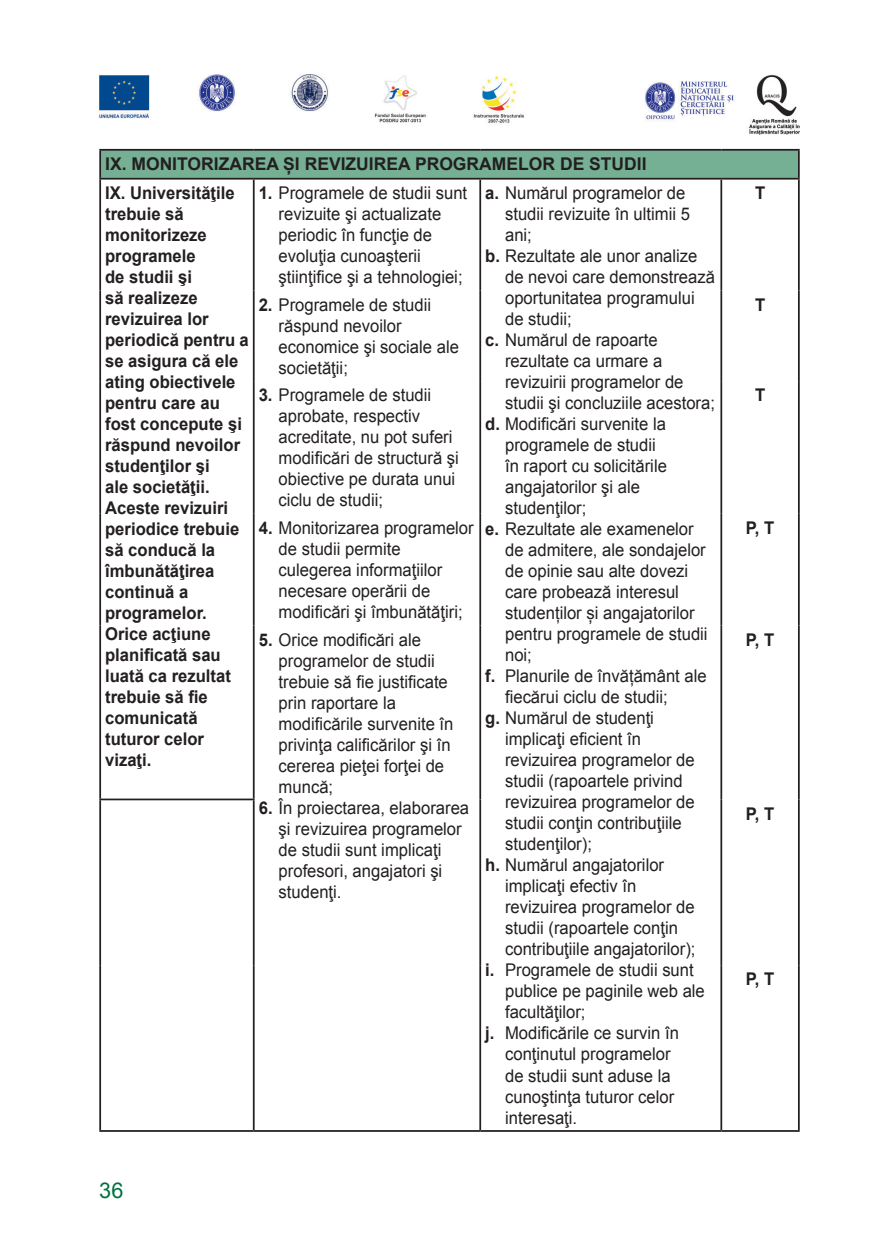
<style>
.page{position:relative;width:874px;height:1241px;background:#fff}
.page>*{position:absolute;margin:0;border:0;box-sizing:border-box;transform-origin:0 0}
.t1{font:21.7px "Arial";color:#00723e}
.t2{font:17.5px/21px "Arial";color:#231f20;scale:.95 1}
.t3{font:700 17.5px/21px "Arial";color:#231f20;scale:.95 1}
.t4{font:700 17.5px/28.9px "Arial";color:#231f20}
.s1{font-weight:700}
</style>
<div class="page">
<img style="left:99px;top:74px;width:700px;height:60px">
<div style="left:100px;top:150px;width:698px;height:29px;background:#76b094"></div>
<hr style="left:99px;top:149px;width:154px;height:2px;background:#231f20">
<hr style="left:99px;top:151px;width:2px;height:27px;background:#231f20">
<hr style="left:253px;top:149px;width:227px;height:2px;background:#231f20">
<hr style="left:480px;top:149px;width:241px;height:2px;background:#231f20">
<hr style="left:721px;top:149px;width:78px;height:2px;background:#231f20">
<hr style="left:797px;top:151px;width:2px;height:27px;background:#231f20">
<hr style="left:99px;top:178px;width:154px;height:1px;background:#231f20">
<hr style="left:99px;top:179px;width:2px;height:111px;background:#231f20">
<hr style="left:253px;top:178px;width:227px;height:1px;background:#231f20">
<hr style="left:253px;top:179px;width:1px;height:111px;background:#231f20">
<hr style="left:480px;top:178px;width:241px;height:1px;background:#231f20">
<hr style="left:479px;top:179px;width:2px;height:111px;background:#231f20">
<hr style="left:721px;top:178px;width:78px;height:1px;background:#231f20">
<hr style="left:720px;top:179px;width:1px;height:111px;background:#231f20">
<hr style="left:797px;top:179px;width:2px;height:111px;background:#231f20">
<hr style="left:99px;top:290px;width:2px;height:91px;background:#231f20">
<hr style="left:253px;top:290px;width:1px;height:91px;background:#231f20">
<hr style="left:479px;top:290px;width:2px;height:91px;background:#231f20">
<hr style="left:720px;top:290px;width:1px;height:91px;background:#231f20">
<hr style="left:797px;top:290px;width:2px;height:91px;background:#231f20">
<hr style="left:99px;top:381px;width:2px;height:132px;background:#231f20">
<hr style="left:253px;top:381px;width:1px;height:132px;background:#231f20">
<hr style="left:479px;top:381px;width:2px;height:132px;background:#231f20">
<hr style="left:720px;top:381px;width:1px;height:132px;background:#231f20">
<hr style="left:797px;top:381px;width:2px;height:132px;background:#231f20">
<hr style="left:99px;top:513px;width:2px;height:112px;background:#231f20">
<hr style="left:253px;top:513px;width:1px;height:112px;background:#231f20">
<hr style="left:479px;top:513px;width:2px;height:112px;background:#231f20">
<hr style="left:720px;top:513px;width:1px;height:112px;background:#231f20">
<hr style="left:797px;top:513px;width:2px;height:112px;background:#231f20">
<hr style="left:99px;top:625px;width:2px;height:173px;background:#231f20">
<hr style="left:253px;top:625px;width:1px;height:173px;background:#231f20">
<hr style="left:479px;top:625px;width:2px;height:174px;background:#231f20">
<hr style="left:720px;top:625px;width:1px;height:174px;background:#231f20">
<hr style="left:797px;top:625px;width:2px;height:174px;background:#231f20">
<hr style="left:99px;top:798px;width:155px;height:2px;background:#231f20">
<hr style="left:99px;top:800px;width:2px;height:165px;background:#231f20">
<hr style="left:253px;top:800px;width:1px;height:165px;background:#231f20">
<hr style="left:479px;top:799px;width:2px;height:166px;background:#231f20">
<hr style="left:720px;top:799px;width:1px;height:166px;background:#231f20">
<hr style="left:797px;top:799px;width:2px;height:166px;background:#231f20">
<hr style="left:99px;top:965px;width:2px;height:164px;background:#231f20">
<hr style="left:253px;top:965px;width:1px;height:164px;background:#231f20">
<hr style="left:479px;top:965px;width:2px;height:164px;background:#231f20">
<hr style="left:720px;top:965px;width:1px;height:164px;background:#231f20">
<hr style="left:797px;top:965px;width:2px;height:164px;background:#231f20">
<hr style="left:99px;top:1129px;width:154px;height:2px;background:#231f20">
<hr style="left:253px;top:1129px;width:227px;height:2px;background:#231f20">
<hr style="left:480px;top:1129px;width:241px;height:2px;background:#231f20">
<hr style="left:721px;top:1129px;width:78px;height:2px;background:#231f20">
<p class="t4" style="left:105px;top:150px;width:542px">IX. MONITORIZAREA ȘI REVIZUIREA PROGRAMELOR DE STUDII<br>IX. Universităţile</p>
<p class="t3" style="left:105px;top:204px;width:153px">trebuie să monitorizeze programele<br>de studii şi<br>să realizeze revizuirea lor periodică pentru a se asigura că ele ating obiectivele pentru care au fost concepute şi răspund nevoilor studenţilor şi<br>ale societăţii.<br>Aceste revizuiri periodice trebuie să conducă la îmbunătăţirea continuă a programelor.<br>Orice acţiune planificată sau luată ca rezultat trebuie să fie comunicată tuturor celor vizaţi.</p>
<p class="t2" style="left:278px;top:182px;width:200px;text-indent:-20px"><span class="s1">1.</span> Programele de studii sunt revizuite şi actualizate periodic în funcţie de evoluţia cunoaşterii ştiinţifice şi a tehnologiei;</p>
<p class="t2" style="left:485px;top:182px;width:212px"><span class="s1">a.</span> Numărul programelor de</p>
<p class="t3" style="left:754px;top:183px;width:12px">T</p>
<p class="t2" style="left:505px;top:203px;width:196px">studii revizuite în ultimii 5</p>
<p class="t2" style="left:505px;top:224px;width:30px">ani;</p>
<p class="t2" style="left:485px;top:245px;width:225px"><span class="s1">b.</span> Rezultate ale unor analize</p>
<p class="t2" style="left:505px;top:266px;width:222px">de nevoi care demonstrează</p>
<p class="t2" style="left:505px;top:287px;width:201px">oportunitatea programului</p>
<p class="t2" style="left:505px;top:308px;width:72px">de studii;</p>
<p class="t2" style="left:485px;top:329px;width:183px"><span class="s1">c.</span> Numărul de rapoarte</p>
<p class="t2" style="left:505px;top:350px;width:167px">rezultate ca urmare a</p>
<p class="t2" style="left:505px;top:371px;width:189px">revizuirii programelor de</p>
<p class="t2" style="left:505px;top:392px;width:222px">studii şi concluziile acestora;</p>
<p class="t2" style="left:485px;top:413px;width:192px"><span class="s1">d.</span> Modificări survenite la</p>
<p class="t2" style="left:505px;top:434px;width:160px">programele de studii</p>
<p class="t2" style="left:505px;top:455px;width:172px">în raport cu solicitările</p>
<p class="t2" style="left:505px;top:476px;width:143px">angajatorilor şi ale</p>
<p class="t2" style="left:505px;top:497px;width:87px">studenţilor;</p>
<p class="t2" style="left:485px;top:518px;width:221px"><span class="s1">e.</span> Rezultate ale examenelor</p>
<p class="t2" style="left:505px;top:539px;width:213px">de admitere, ale sondajelor</p>
<p class="t2" style="left:505px;top:560px;width:194px">de opinie sau alte dovezi</p>
<p class="t2" style="left:505px;top:581px;width:184px">care probează interesul</p>
<p class="t2" style="left:505px;top:602px;width:201px">studenților și angajatorilor</p>
<p class="t2" style="left:505px;top:623px;width:215px">pentru programele de studii</p>
<p class="t2" style="left:505px;top:644px;width:30px">noi;</p>
<p class="t2" style="left:485px;top:665px;width:234px"><span class="s1">f.</span> Planurile de învățământ ale</p>
<p class="t2" style="left:505px;top:686px;width:173px">fiecărui ciclu de studii;</p>
<p class="t2" style="left:485px;top:707px;width:179px"><span class="s1">g.</span> Numărul de studenţi</p>
<p class="t2" style="left:505px;top:728px;width:144px">implicaţi eficient în</p>
<p class="t2" style="left:505px;top:749px;width:201px">revizuirea programelor de</p>
<p class="t2" style="left:505px;top:770px;width:188px">studii (rapoartele privind</p>
<p class="t2" style="left:505px;top:791px;width:201px">revizuirea programelor de</p>
<p class="t2" style="left:505px;top:812px;width:187px">studii conţin contribuţiile</p>
<p class="t2" style="left:505px;top:833px;width:93px">studenţilor);</p>
<p class="t2" style="left:485px;top:854px;width:190px"><span class="s1">h.</span> Numărul angajatorilor</p>
<p class="t2" style="left:505px;top:875px;width:140px">implicaţi efectiv în</p>
<p class="t2" style="left:505px;top:896px;width:201px">revizuirea programelor de</p>
<p class="t2" style="left:505px;top:917px;width:183px">studii (rapoartele conţin</p>
<p class="t2" style="left:505px;top:938px;width:202px">contribuţiile angajatorilor);</p>
<p class="t2" style="left:485px;top:959px;width:221px"><span class="s1">i.</span> Programele de studii sunt</p>
<p class="t2" style="left:505px;top:980px;width:212px">publice pe paginile web ale</p>
<p class="t2" style="left:505px;top:1001px;width:86px">facultăţilor;</p>
<p class="t2" style="left:485px;top:1022px;width:205px"><span class="s1">j.</span> Modificările ce survin în</p>
<p class="t2" style="left:505px;top:1043px;width:176px">conţinutul programelor</p>
<p class="t2" style="left:505px;top:1064px;width:176px">de studii sunt aduse la</p>
<p class="t2" style="left:505px;top:1085px;width:179px">cunoştinţa tuturor celor</p>
<p class="t2" style="left:505px;top:1106px;width:77px">interesaţi.</p>
<p class="t2" style="left:278px;top:294px;width:191px;text-indent:-20px"><span class="s1">2.</span> Programele de studii răspund nevoilor economice şi sociale ale societăţii;</p>
<p class="t3" style="left:754px;top:294px;width:12px">T</p>
<p class="t2" style="left:278px;top:385px;width:191px;text-indent:-20px"><span class="s1">3.</span> Programele de studii aprobate, respectiv acreditate, nu pot suferi modificări de structură şi obiective pe durata unui ciclu de studii;</p>
<p class="t3" style="left:754px;top:385px;width:12px">T</p>
<p class="t2" style="left:278px;top:517px;width:207px;text-indent:-20px"><span class="s1">4.</span> Monitorizarea programelor de studii permite culegerea informaţiilor necesare operării de modificări şi îmbunătăţiri;</p>
<p class="t3" style="left:745px;top:517px;width:31px">P, T</p>
<p class="t2" style="left:278px;top:629px;width:185px;text-indent:-20px"><span class="s1">5.</span> Orice modificări ale programelor de studii trebuie să fie justificate prin raportare la modificările survenite în privinţa calificărilor şi în cererea pieţei forţei de muncă;</p>
<p class="t2" style="left:278px;top:797px;width:202px;text-indent:-20px"><span class="s1">6.</span> În proiectarea, elaborarea şi revizuirea programelor de studii sunt implicaţi profesori, angajatori şi studenţi.</p>
<p class="t3" style="left:745px;top:629px;width:31px">P, T</p>
<p class="t3" style="left:745px;top:803px;width:31px">P, T</p>
<p class="t3" style="left:745px;top:969px;width:31px">P, T</p>
<p class="t1" style="left:99px;top:1175px;width:26px">36</p>
</div>
